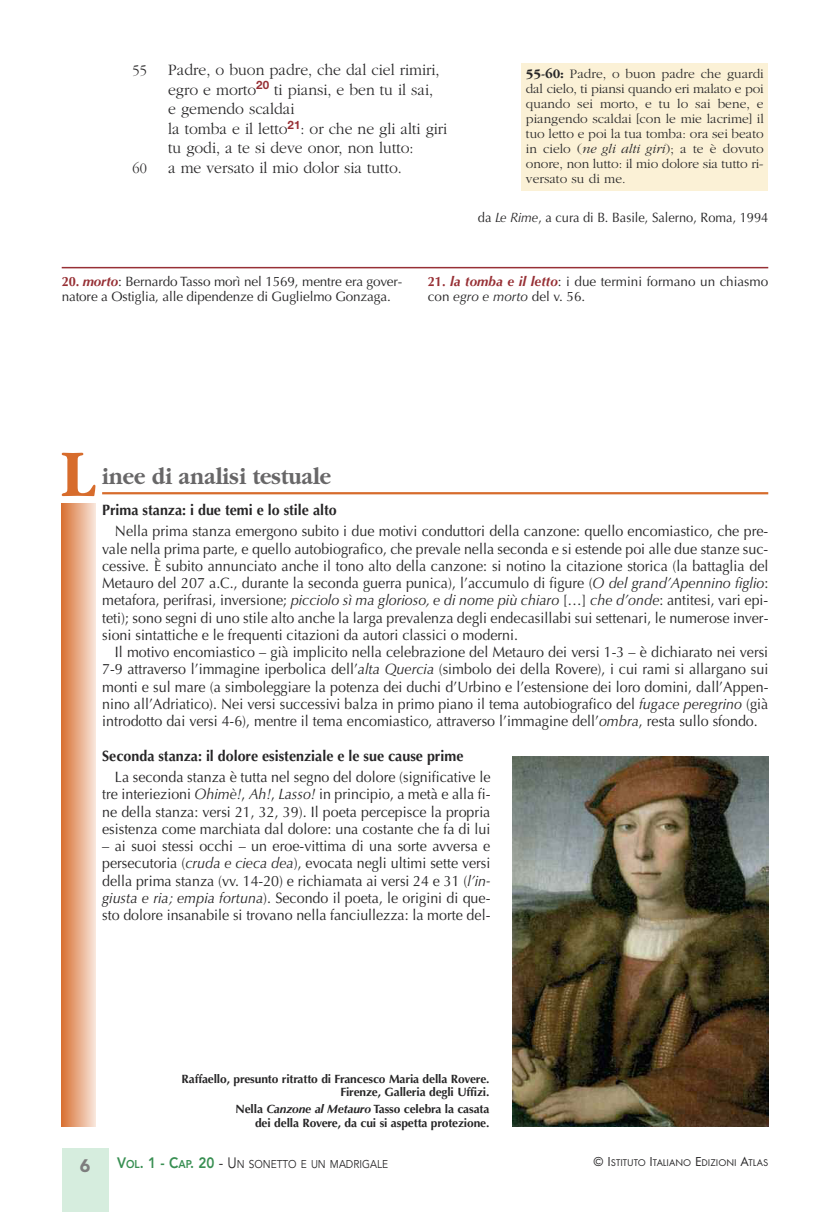
<style>
.page{position:relative;width:830px;height:1212px;background:#fff}
.page>*{position:absolute;margin:0;border:0;box-sizing:border-box;transform-origin:0 0}
.t1{font:700 69.15px "Garamond";color:#d76c2c;scale:.9 1}
.t2{font:700 24px "Garamond";color:#686768;scale:.9 1}
.t3{font:900 18px "Avenir";color:#7d7d7d}
.t4{font:300 16.5px/19.5px "Garamond";color:#272627;scale:.95 1}
.t5{font:15px/17.2px "Optima";color:#272627;text-align:justify;scale:.95 1}
.t6{font:700 15px "Optima";color:#272627;scale:.95 1}
.t7{font:300 15px "Garamond";color:#272627;scale:.95 1}
.t8{font:300 13.5px/15px "Garamond";letter-spacing:-.005em;color:#272627;text-align:justify}
.t9{font:13.5px/15px "Optima";letter-spacing:-.01em;color:#272627}
.t10{font:13.5px "Optima";letter-spacing:-.01em;color:#272627;scale:.95 1}
.t11{font:700 12px/13.5px "Optima";letter-spacing:-.01em;color:#272627;text-align:right}
.t12{font:11.25px "Avenir";color:#272627;scale:.9 1}
.t13{font:10.2px "Futura T";color:#272627}
.s1{font-weight:700}
.s2{font-style:italic}
.s3{font-weight:700;color:#973035}
.s4{font-weight:700;font-style:italic;color:#973035}
.s5{font-weight:800;font-size:15px;color:#388f52}
.s6{font-weight:800;color:#388f52}
.s7{font-size:15px}
.s8{font-size:13.5px}
</style>
<div class="page">
<div style="left:62px;top:1148px;width:46px;height:64px;background:#d6edde"></div>
<hr style="left:62px;top:267px;width:705px;height:1px;background:#973035">
<div style="left:521px;top:64px;width:246px;height:127px;background:#fbf1d6"></div>
<img style="left:512px;top:757px;width:255px;height:370px">
<hr style="left:102px;top:492px;width:665px;height:2px;background:#d76c2c">
<div style="left:62px;top:503px;width:34px;height:624px;background:linear-gradient(to right,#d97335,#f8e3d8)"></div>
<p class="t7" style="left:132px;top:61px;width:16px">55</p>
<p class="t4" style="left:168px;top:60px;width:295px">Padre, o buon padre, che dal ciel rimiri, egro e morto<sup>20</sup> ti piansi, e ben tu il sai,<br>e gemendo scaldai<br>la tomba e il letto<sup>21</sup>: or che ne gli alti giri tu godi, a te si deve onor, non lutto:</p>
<p class="t7" style="left:132px;top:159px;width:16px">60</p>
<p class="t4" style="left:168px;top:157px;width:247px">a me versato il mio dolor sia tutto.</p>
<p class="t8" style="left:525px;top:66px;width:239px"><span class="s1">55-60:</span> Padre, o buon padre che guardi dal cielo, ti piansi quando eri malato e poi quando sei morto, e tu lo sai bene, e piangendo scaldai [con le mie lacrime] il tuo letto e poi la tua tomba: ora sei beato in cielo (<span class="s2">ne gli alti giri</span>); a te è dovuto onore, non lutto: il mio dolore sia tutto ri&shy;versato su di me.</p>
<p class="t10" style="left:477px;top:212px;width:307px">da <span class="s2">Le Rime</span>, a cura di B. Basile, Salerno, Roma, 1994</p>
<p class="t9" style="left:62px;top:276px;width:342px"><span class="s3">20.</span> <span class="s4">morto</span>: Bernardo Tasso morì nel 1569, mentre era gover&shy;natore a Ostiglia, alle dipendenze di Guglielmo Gonzaga.</p>
<p class="t9" style="left:427px;top:276px;width:342px"><span class="s3">21.</span> <span class="s4">la tomba e il letto</span>: i due termini formano un chiasmo con <span class="s2">egro e morto</span> del v. 56.</p>
<h1 class="t1" style="left:61px;top:431px;width:39px">L</h1>
<h2 class="t2" style="left:102px;top:462px;width:256px">inee di analisi testuale</h2>
<p class="t6" style="left:102px;top:504px;width:248px">Prima stanza: i due temi e lo stile alto</p>
<p class="t5" style="left:102px;top:524px;width:702px;text-indent:13px">Nella prima stanza emergono subito i due motivi conduttori della canzone: quello encomiastico, che pre&shy;vale nella prima parte, e quello autobiografico, che prevale nella seconda e si estende poi alle due stanze suc&shy;cessive. È subito annunciato anche il tono alto della canzone: si notino la citazione storica (la battaglia del Metauro del 207 a.C., durante la seconda guerra punica), l’accumulo di figure (<span class="s2">O del grand’Apennino figlio</span>: metafora, perifrasi, inversione; <span class="s2">picciolo sì ma glorioso, e di nome più chiaro</span> […] <span class="s2">che d’onde</span>: antitesi, vari epi&shy;teti); sono segni di uno stile alto anche la larga prevalenza degli endecasillabi sui settenari, le numerose inver&shy;sioni sintattiche e le frequenti citazioni da autori classici o moderni.</p>
<p class="t5" style="left:102px;top:645px;width:702px;text-indent:13px">Il motivo encomiastico – già implicito nella celebrazione del Metauro dei versi 1-3 – è dichiarato nei versi 7-9 attraverso l’immagine iperbolica dell’<span class="s2">alta Quercia</span> (simbolo dei della Rovere), i cui rami si allargano sui monti e sul mare (a simboleggiare la potenza dei duchi d’Urbino e l’estensione dei loro domini, dall’Appen&shy;nino all’Adriatico). Nei versi successivi balza in primo piano il tema autobiografico del <span class="s2">fugace peregrino</span> (già introdotto dai versi 4-6), mentre il tema encomiastico, attraverso l’immagine dell’<span class="s2">ombra</span>, resta sullo sfondo.</p>
<p class="t6" style="left:102px;top:749px;width:381px">Seconda stanza: il dolore esistenziale e le sue cause prime</p>
<p class="t5" style="left:102px;top:770px;width:410px;text-indent:13px">La seconda stanza è tutta nel segno del dolore (significative le tre interiezioni <span class="s2">Ohimè!</span>, <span class="s2">Ah!</span>, <span class="s2">Lasso!</span> in principio, a metà e alla fi&shy;ne della stanza: versi 21, 32, 39). Il poeta percepisce la propria esistenza come marchiata dal dolore: una costante che fa di lui</p>
<p class="t5" style="left:102px;top:839px;width:410px">– ai suoi stessi occhi – un eroe-vittima di una sorte avversa e persecutoria (<span class="s2">cruda e cieca dea</span>), evocata negli ultimi sette versi della prima stanza (vv. 14-20) e richiamata ai versi 24 e 31 (<span class="s2">l’in&shy;giusta e ria; empia fortuna</span>). Secondo il poeta, le origini di que&shy;sto dolore insanabile si trovano nella fanciullezza: la morte del-</p>
<p class="t11" style="left:181px;top:1073px;width:309px">Raffaello, presunto ritratto di Francesco Maria della Rovere.<br>Firenze, Galleria degli Uffizi.</p>
<p class="t11" style="left:235px;top:1104px;width:255px">Nella <span class="s2">Canzone al Metauro</span> Tasso celebra la casata dei della Rovere, da cui si aspetta protezione.</p>
<p class="t3" style="left:80px;top:1159px;width:12px">6</p>
<p class="t12" style="left:117px;top:1159px;width:302px"><span class="s5">V</span><span class="s6">OL</span><span class="s5">. 1 - C</span><span class="s6">AP</span><span class="s5">. 20</span> <span class="s7">- U</span>N SONETTO E UN MADRIGALE</p>
<p class="t13" style="left:593px;top:1156px;width:176px"><span class="s8">© I</span>STITUTO <span class="s8">I</span>TALIANO <span class="s8">E</span>DIZIONI <span class="s8">A</span>TLAS</p>
</div>
